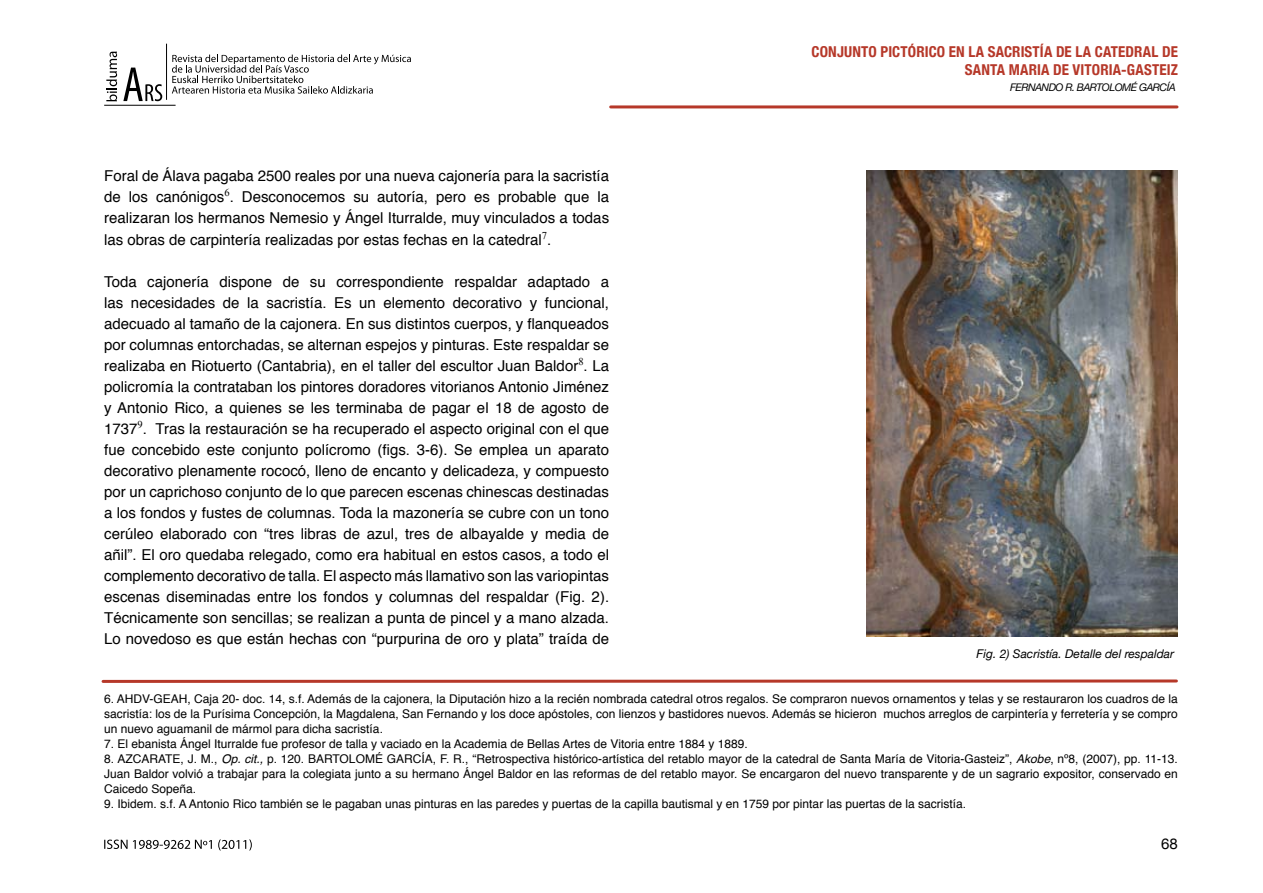
<style>
.page{position:relative;width:1263px;height:893px;background:#fff}
.page>*{position:absolute;margin:0;border:0;box-sizing:border-box;transform-origin:0 0}
.t1{font:15px/21px "Helvetica";color:#000;text-align:justify}
.t2{font:700 condensed 15px/18px "Helvetica Neue";letter-spacing:.01em;color:#b63829;text-align:right}
.t3{font:15px "Helvetica Neue";color:#000}
.t4{font:12px/15px "Helvetica";color:#000;text-align:justify}
.t5{font:italic 12px "Helvetica Neue";color:#000}
.t6{font:italic 10.5px "Helvetica Neue";letter-spacing:-.05em;color:#000}
.s1{font-style:italic}
</style>
<div class="page">
<svg style="left:123px;top:68px;width:39px;height:33px"></svg>
<svg style="left:106px;top:52px;width:11px;height:49px"></svg>
<hr style="left:104px;top:105px;width:72px;height:1px;background:#000">
<svg style="left:172px;top:55px;width:239px;height:39px"></svg>
<hr style="left:166px;top:44px;width:1px;height:56px;background:#000">
<hr style="left:611px;top:105px;width:566px;height:3px;background:#b63829">
<svg style="left:104px;top:839px;width:148px;height:11px"></svg>
<img style="left:867px;top:170px;width:311px;height:467px">
<svg style="left:103px;top:679px;width:1073px;height:4px;background:#c7695e"></svg>
<p class="t1" style="left:104px;top:166px;width:506px">Foral de Álava pagaba 2500 reales por una nueva cajonería para la sacristía de los canónigos<sup>6</sup>. Desconocemos su autoría, pero es probable que la realizaran los hermanos Nemesio y Ángel Iturralde, muy vinculados a todas las obras de carpintería realizadas por estas fechas en la catedral<sup>7</sup>.</p>
<p class="t1" style="left:104px;top:272px;width:506px">Toda cajonería dispone de su correspondiente respaldar adaptado a las necesidades de la sacristía. Es un elemento decorativo y funcional, adecuado al tamaño de la cajonera. En sus distintos cuerpos, y flanqueados por columnas entorchadas, se alternan espejos y pinturas. Este respaldar se realizaba en Riotuerto (Cantabria), en el taller del escultor Juan Baldor<sup>8</sup>. La policromía la contrataban los pintores doradores vitorianos Antonio Jiménez y Antonio Rico, a quienes se les terminaba de pagar el 18 de agosto de 1737<sup>9</sup>. Tras la restauración se ha recuperado el aspecto original con el que fue concebido este conjunto polícromo (figs. 3-6). Se emplea un aparato decorativo plenamente rococó, lleno de encanto y delicadeza, y compuesto por un caprichoso conjunto de lo que parecen escenas chinescas destinadas a los fondos y fustes de columnas. Toda la mazonería se cubre con un tono cerúleo elaborado con “tres libras de azul, tres de albayalde y media de añil”. El oro quedaba relegado, como era habitual en estos casos, a todo el complemento decorativo de talla. El aspecto más llamativo son las variopintas escenas diseminadas entre los fondos y columnas del respaldar (Fig. 2).<br>Técnicamente son sencillas; se realizan a punta de pincel y a mano alzada.<br>Lo novedoso es que están hechas con “purpurina de oro y plata” traída de</p>
<p class="t2" style="left:812px;top:42px;width:368px">CONJUNTO PICTÓRICO EN LA SACRISTÍA DE LA CATEDRAL DE<br>SANTA MARIA DE VITORIA-GASTEIZ</p>
<p class="t6" style="left:1010px;top:81px;width:167px">FERNANDO R. BARTOLOMÉ GARCÍA</p>
<p class="t5" style="left:977px;top:646px;width:199px">Fig. 2) Sacristía. Detalle del respaldar</p>
<p class="t4" style="left:104px;top:692px;width:1075px">6. AHDV-GEAH, Caja 20- doc. 14, s.f. Además de la cajonera, la Diputación hizo a la recién nombrada catedral otros regalos. Se compraron nuevos ornamentos y telas y se restauraron los cuadros de la sacristía: los de la Purísima Concepción, la Magdalena, San Fernando y los doce apóstoles, con lienzos y bastidores nuevos. Además se hicieron muchos arreglos de carpintería y ferretería y se compro un nuevo aguamanil de mármol para dicha sacristía.</p>
<p class="t4" style="left:104px;top:737px;width:645px">7. El ebanista Ángel Iturralde fue profesor de talla y vaciado en la Academia de Bellas Artes de Vitoria entre 1884 y 1889.</p>
<p class="t4" style="left:104px;top:752px;width:1075px">8. AZCARATE, J. M., <span class="s1">Op. cit.,</span> p. 120. BARTOLOMÉ GARCÍA, F. R., “Retrospectiva histórico-artística del retablo mayor de la catedral de Santa María de Vitoria-Gasteiz”, <span class="s1">Akobe</span>, nº8, (2007), pp. 11-13.<br>Juan Baldor volvió a trabajar para la colegiata junto a su hermano Ángel Baldor en las reformas de del retablo mayor. Se encargaron del nuevo transparente y de un sagrario expositor, conservado en Caicedo Sopeña.</p>
<p class="t4" style="left:104px;top:797px;width:863px">9. Ibidem. s.f. A Antonio Rico también se le pagaban unas pinturas en las paredes y puertas de la capilla bautismal y en 1759 por pintar las puertas de la sacristía.</p>
<p class="t3" style="left:1161px;top:834px;width:18px">68</p>
</div>
